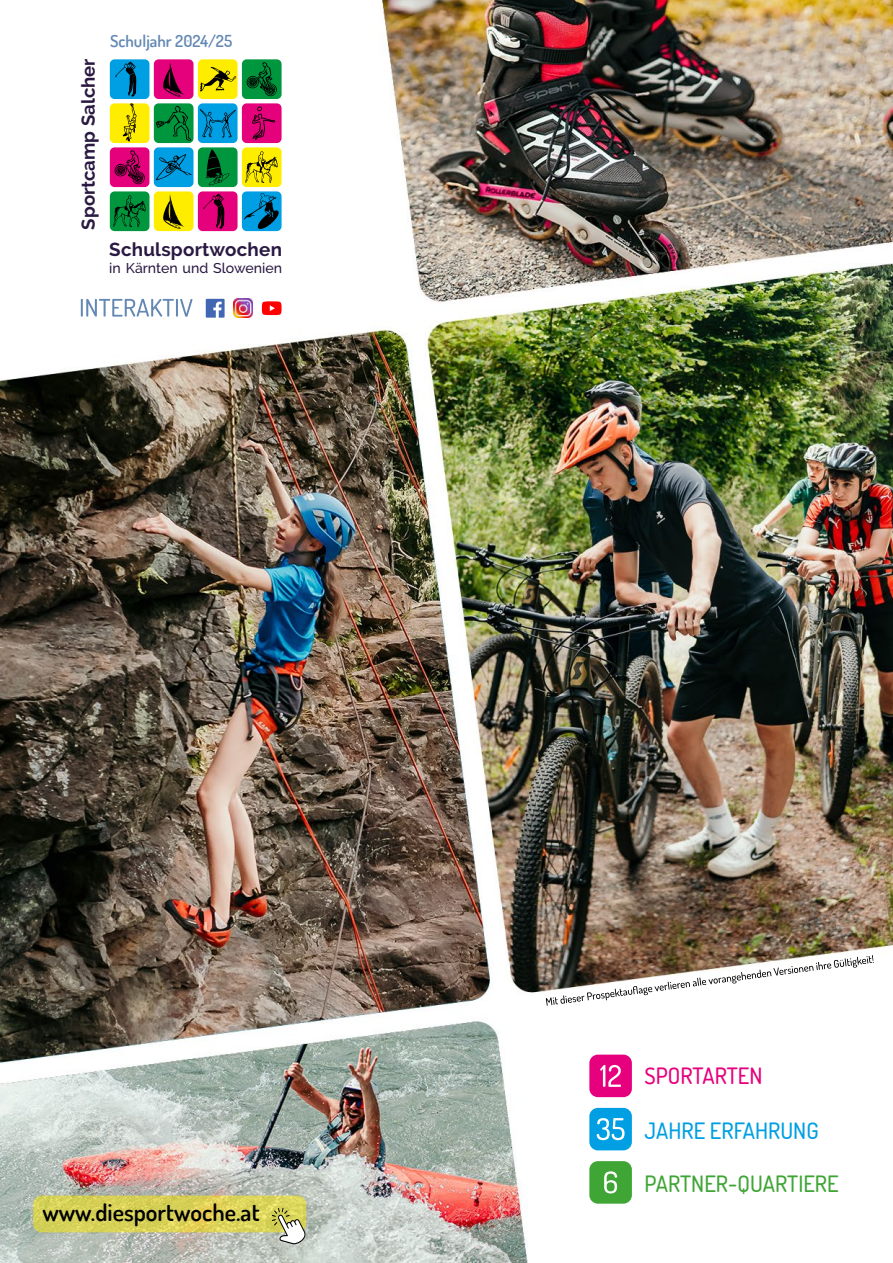
<style>
.page{position:relative;width:893px;height:1263px;background:#fff}
.page>*{position:absolute;margin:0;border:0;box-sizing:border-box;transform-origin:0 0}
.t1{font:600 24px "Dosis";color:#000}
.t2{font:500 22.5px "Dosis";color:#3fa535}
.t3{font:500 22.5px "Dosis";color:#009fe3}
.t4{font:500 22.5px "Dosis";color:#e6007d}
.t5{font:700 18.75px "Raleway";letter-spacing:.01em;color:#2a1942}
.t6{font:700 18.6px "Raleway";color:#2a1942}
.t7{font:600 16.5px "Dosis";color:#1f5593}
.t8{font:500 14.1px "Raleway";color:#2a1942}
</style>
<div class="page">
<img style="left:0;top:0;width:893px;height:1263px">
<div style="left:110px;top:59px;width:39px;height:40px;background:#009ee3;border-radius:5px"></div>
<svg style="left:115px;top:62px;width:21px;height:35px"></svg>
<div style="left:154px;top:59px;width:40px;height:40px;background:#e5007c;border-radius:5px"></div>
<div style="left:198px;top:59px;width:40px;height:40px;background:#ffed00;border-radius:5px"></div>
<svg style="left:200px;top:66px;width:37px;height:25px"></svg>
<div style="left:242px;top:59px;width:40px;height:40px;background:#00963e;border-radius:5px"></div>
<svg style="left:247px;top:62px;width:30px;height:34px"></svg>
<div style="left:110px;top:103px;width:39px;height:40px;background:#ffed00;border-radius:5px"></div>
<svg style="left:123px;top:103px;width:14px;height:38px"></svg>
<div style="left:242px;top:103px;width:40px;height:40px;background:#e5007c;border-radius:5px"></div>
<svg style="left:252px;top:106px;width:23px;height:34px"></svg>
<div style="left:154px;top:103px;width:40px;height:40px;background:#00963e;border-radius:5px"></div>
<svg style="left:156px;top:62px;width:35px;height:79px"></svg>
<div style="left:198px;top:103px;width:40px;height:40px;background:#009ee3;border-radius:5px"></div>
<svg style="left:200px;top:109px;width:36px;height:29px"></svg>
<div style="left:154px;top:147px;width:40px;height:40px;background:#009ee3;border-radius:5px"></div>
<svg style="left:156px;top:154px;width:36px;height:26px"></svg>
<div style="left:242px;top:147px;width:40px;height:40px;background:#ffed00;border-radius:5px"></div>
<svg style="left:245px;top:151px;width:33px;height:32px"></svg>
<div style="left:198px;top:147px;width:40px;height:40px;background:#00963e;border-radius:5px"></div>
<svg style="left:206px;top:149px;width:24px;height:37px"></svg>
<div style="left:110px;top:147px;width:39px;height:40px;background:#e5007c;border-radius:5px"></div>
<svg style="left:114px;top:150px;width:31px;height:34px"></svg>
<div style="left:110px;top:191px;width:39px;height:40px;background:#00963e;border-radius:5px"></div>
<svg style="left:113px;top:195px;width:33px;height:32px"></svg>
<div style="left:198px;top:191px;width:40px;height:40px;background:#e5007c;border-radius:5px"></div>
<svg style="left:203px;top:194px;width:21px;height:35px"></svg>
<div style="left:154px;top:191px;width:40px;height:40px;background:#ffed00;border-radius:5px"></div>
<svg style="left:163px;top:194px;width:21px;height:35px"></svg>
<div style="left:242px;top:191px;width:40px;height:40px;background:#009ee3;border-radius:5px"></div>
<svg style="left:244px;top:193px;width:35px;height:36px"></svg>
<svg style="left:546px;top:955px;width:328px;height:51px"></svg>
<div style="left:589px;top:1054px;width:43px;height:43px;background:#e6007d;border-radius:9px"></div>
<div style="left:589px;top:1108px;width:43px;height:42px;background:#009fe3;border-radius:9px"></div>
<div style="left:589px;top:1161px;width:43px;height:43px;background:#3fa535;border-radius:9px"></div>
<svg style="left:600px;top:1065px;width:21px;height:22px"></svg>
<svg style="left:597px;top:1118px;width:27px;height:22px"></svg>
<svg style="left:604px;top:1171px;width:13px;height:22px"></svg>
<svg style="left:33px;top:1195px;width:273px;height:37px;fill:#d8d158"></svg>
<svg style="left:272px;top:1208px;width:33px;height:36px"></svg>
<svg style="left:81px;top:299px;width:112px;height:18px"></svg>
<svg style="left:206px;top:299px;width:19px;height:19px"></svg>
<img style="left:234px;top:299px;width:19px;height:19px">
<svg style="left:262px;top:301px;width:20px;height:14px"></svg>
<p class="t6" style="left:78px;top:229px;width:173px;rotate:-90deg">Sportcamp Salcher</p>
<p class="t7" style="left:110px;top:30px;width:124px">Schuljahr 2024/25</p>
<p class="t5" style="left:109px;top:238px;width:174px">Schulsportwochen</p>
<p class="t8" style="left:109px;top:259px;width:174px">in Kärnten und Slowenien</p>
<p class="t1" style="left:42px;top:1197px;width:219px">www.diesportwoche.at</p>
<p class="t4" style="left:645px;top:1061px;width:119px">SPORTARTEN</p>
<p class="t3" style="left:645px;top:1116px;width:176px">JAHRE ERFAHRUNG</p>
<p class="t2" style="left:645px;top:1169px;width:196px">PARTNER-QUARTIERE</p>
</div>
